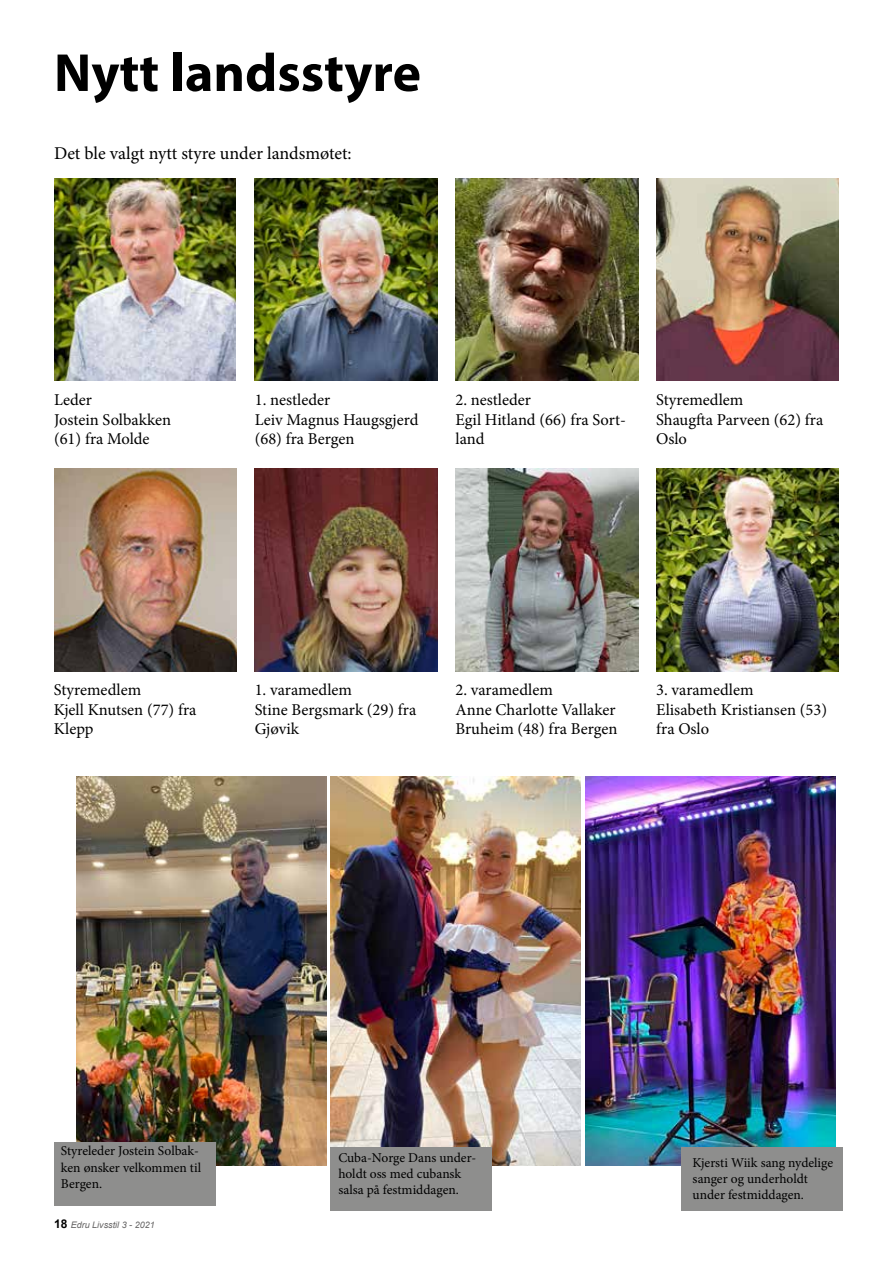
<style>
.page{position:relative;width:893px;height:1263px;background:#fff}
.page>*{position:absolute;margin:0;border:0;box-sizing:border-box;transform-origin:0 0}
.t1{font:700 54px "Myriad Pro";color:#000}
.t2{font:18px "Minion Pro";color:#000}
.t3{font:16.5px/19.8px "Minion Pro";color:#000}
.t4{font:13.5px/16.2px "Minion Pro";color:#000}
.t5{font:italic 9px "Arial";color:#646363}
.s1{font-weight:700;font-style:normal;font-size:12px;color:#000}
</style>
<div class="page">
<img style="left:54px;top:178px;width:182px;height:203px">
<img style="left:255px;top:178px;width:182px;height:203px">
<img style="left:455px;top:178px;width:183px;height:203px">
<img style="left:656px;top:178px;width:183px;height:203px">
<img style="left:54px;top:469px;width:183px;height:202px">
<img style="left:255px;top:469px;width:182px;height:202px">
<img style="left:455px;top:469px;width:183px;height:202px">
<img style="left:656px;top:469px;width:183px;height:202px">
<img style="left:331px;top:776px;width:249px;height:389px">
<img style="left:77px;top:776px;width:249px;height:389px">
<div style="left:54px;top:1142px;width:161px;height:63px;background:#8e8e8d"></div>
<img style="left:585px;top:776px;width:250px;height:389px">
<div style="left:331px;top:1147px;width:161px;height:63px;background:#8e8e8d"></div>
<div style="left:682px;top:1147px;width:161px;height:63px;background:#8e8e8d"></div>
<h1 class="t1" style="left:54px;top:38px;width:369px">Nytt landsstyre</h1>
<p class="t2" style="left:54px;top:141px;width:299px">Det ble valgt nytt styre under landsmøtet:</p>
<p class="t3" style="left:54px;top:390px;width:119px">Leder<br>Jostein Solbakken (61) fra Molde</p>
<p class="t3" style="left:255px;top:390px;width:165px">1. nestleder<br>Leiv Magnus Haugsgjerd (68) fra Bergen</p>
<p class="t3" style="left:455px;top:390px;width:172px">2. nestleder<br>Egil Hitland (66) fra Sort&shy;land</p>
<p class="t3" style="left:656px;top:390px;width:169px">Styremedlem<br>Shaugfta Parveen (62) fra<br>Oslo</p>
<p class="t3" style="left:54px;top:680px;width:144px">Styremedlem<br>Kjell Knutsen (77) fra<br>Klepp</p>
<p class="t3" style="left:255px;top:680px;width:163px">1. varamedlem<br>Stine Bergsmark (29) fra<br>Gjøvik</p>
<p class="t3" style="left:455px;top:680px;width:163px">2. varamedlem<br>Anne Charlotte Vallaker<br>Bruheim (48) fra Bergen</p>
<p class="t3" style="left:656px;top:680px;width:172px">3. varamedlem<br>Elisabeth Kristiansen (53) fra Oslo</p>
<p class="t4" style="left:61px;top:1143px;width:142px">Styreleder Jostein Solbak&shy;ken ønsker velkommen til<br>Bergen.</p>
<p class="t4" style="left:338px;top:1149px;width:139px">Cuba-Norge Dans under&shy;holdt oss med cubansk salsa på festmiddagen.</p>
<p class="t4" style="left:693px;top:1154px;width:142px">Kjersti Wiik sang nydelige sanger og underholdt under festmiddagen.</p>
<p class="t5" style="left:54px;top:1219px;width:102px"><span class="s1">18</span> Edru Livsstil 3 - 2021</p>
</div>
